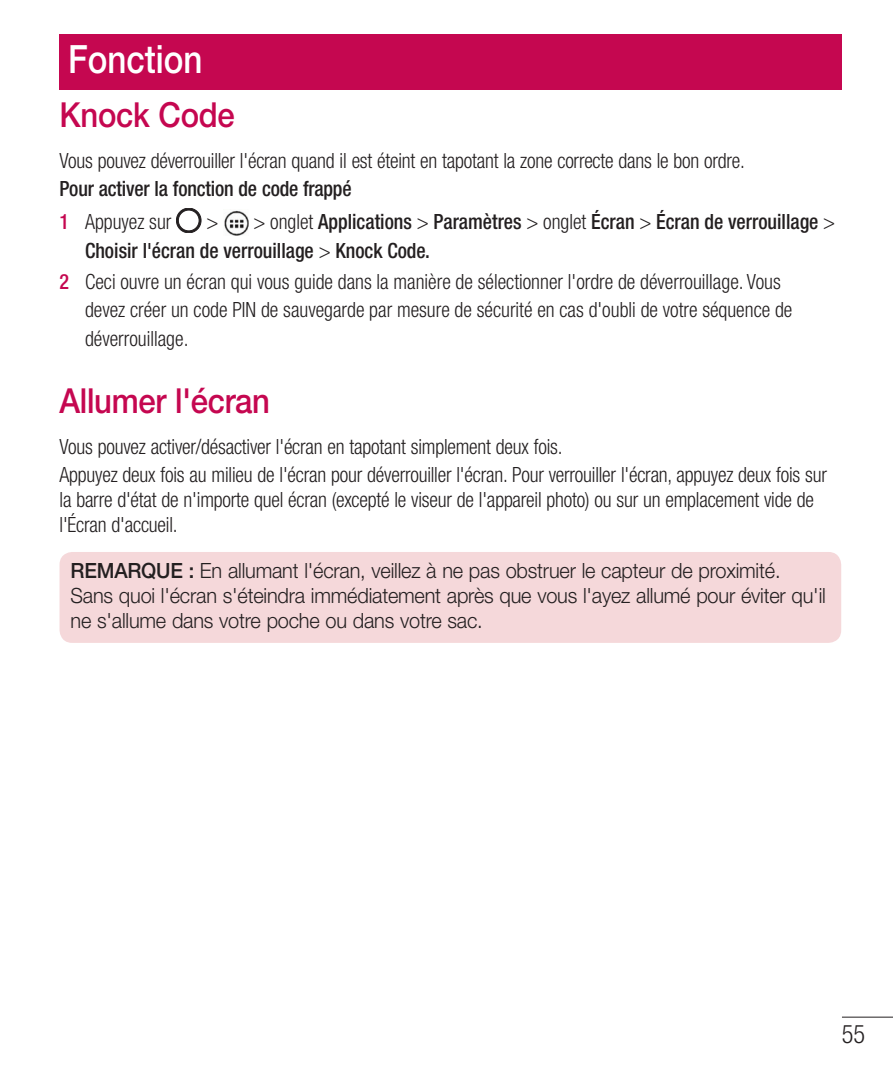
<style>
.page{position:relative;width:893px;height:1072px;background:#fff}
.page>*{position:absolute;margin:0;border:0;box-sizing:border-box;transform-origin:0 0}
.Head_01{font:500 39px "Helvetica Neue LT Pro";color:#fff;scale:.85 1}
.M_head_02{font:500 34.5px "Helvetica Neue LT Pro";letter-spacing:-.01em;color:#c50750;scale:.9 1}
.t1{font:300 condensed 25.5px "Helvetica Neue LT Pro";color:#231f20;scale:.95 1}
.main{font:300 condensed 21px/25.2px "Helvetica Neue LT Pro";letter-spacing:-.01em;color:#231f20;scale:.95 1}
.main_Num{font:300 condensed 21px/28.5px "Helvetica Neue LT Pro";color:#231f20;scale:.95 1}
.t2{font:300 21px/25.2px "Helvetica Neue LT Pro";letter-spacing:-.01em;color:#231f20;scale:.95 1}
.main_Num-2{font:500 condensed 21px/28.5px "Helvetica Neue LT Pro";color:#231f20;scale:.95 1}
.main-2{font:500 condensed 21px "Helvetica Neue LT Pro";letter-spacing:-.01em;color:#231f20;scale:.95 1}
.s1{font-weight:500;color:#c50750}
.s2{font-weight:300}
.s3{font-weight:500}
</style>
<div class="page">
<hr style="left:842px;top:1016px;width:51px;height:1px;background:#231f20">
<div style="left:60px;top:34px;width:782px;height:55px;background:#c50750"></div>
<svg style="left:176px;top:208px;width:25px;height:25px"></svg>
<img style="left:224px;top:210px;width:25px;height:25px">
<div style="left:60px;top:552px;width:781px;height:91px;background:#f5d8da;border-radius:13px"></div>
<p class="Head_01" style="left:68px;top:35px;width:160px">Fonction</p>
<p class="M_head_02" style="left:60px;top:94px;width:196px">Knock Code</p>
<p class="main" style="left:60px;top:148px;width:723px">Vous pouvez déverrouiller l'écran quand il est éteint en tapotant la zone correcte dans le bon ordre.</p>
<p class="main-2" style="left:60px;top:176px;width:309px">Pour activer la fonction de code frappé</p>
<p class="main_Num" style="left:60px;top:207px;width:119px"><span class="s1">1</span> Appuyez sur</p>
<p class="main_Num-2" style="left:85px;top:207px;width:791px;text-indent:121px"><span class="s2">&gt; &gt; onglet</span> Applications <span class="s2">&gt;</span> Paramètres <span class="s2">&gt; onglet</span> Écran <span class="s2">&gt;</span> Écran de verrouillage <span class="s2">&gt;<br></span>Choisir l'écran de verrouillage <span class="s2">&gt;</span> Knock Code.</p>
<p class="main_Num" style="left:85px;top:267px;width:746px;text-indent:-26px"><span class="s1">2</span> Ceci ouvre un écran qui vous guide dans la manière de sélectionner l'ordre de déverrouillage. Vous devez créer un code PIN de sauvegarde par mesure de sécurité en cas d'oubli de votre séquence de déverrouillage.</p>
<p class="M_head_02" style="left:60px;top:380px;width:235px">Allumer l'écran</p>
<p class="main" style="left:60px;top:434px;width:531px">Vous pouvez activer/désactiver l'écran en tapotant simplement deux fois.</p>
<p class="main" style="left:60px;top:462px;width:809px">Appuyez deux fois au milieu de l'écran pour déverrouiller l'écran. Pour verrouiller l'écran, appuyez deux fois sur la barre d'état de n'importe quel écran (excepté le viseur de l'appareil photo) ou sur un emplacement vide de l'Écran d'accueil.</p>
<p class="t2" style="left:71px;top:557px;width:796px"><span class="s3">REMARQUE :</span> En allumant l'écran, veillez à ne pas obstruer le capteur de proximité.<br>Sans quoi l'écran s'éteindra immédiatement après que vous l'ayez allumé pour éviter qu'il ne s'allume dans votre poche ou dans votre sac.</p>
<p class="t1" style="left:842px;top:1019px;width:26px">55</p>
</div>
